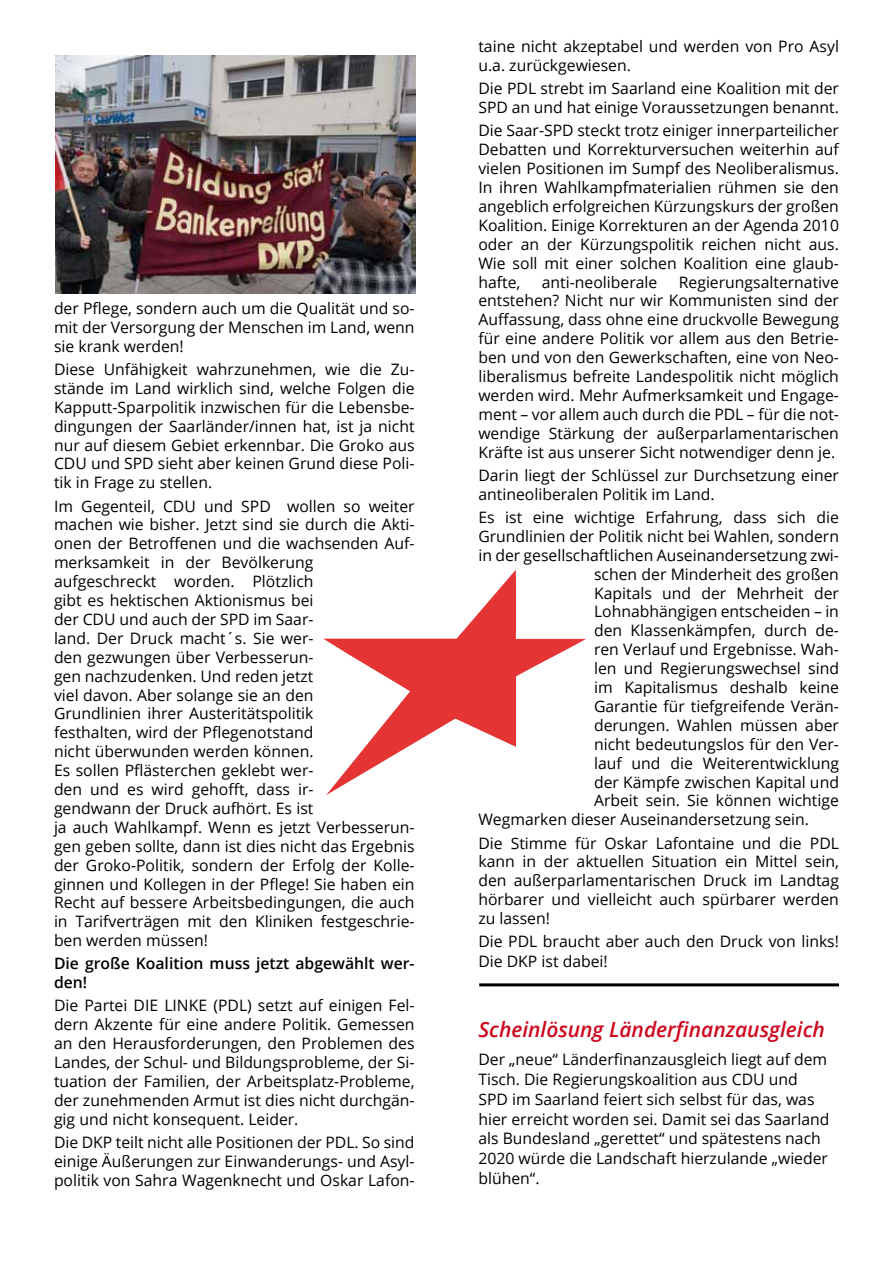
<style>
.page{position:relative;width:893px;height:1263px;background:#fff}
.page>*{position:absolute;margin:0;border:0;box-sizing:border-box;transform-origin:0 0}
.t1{font:italic 600 21px "Open Sans";color:#cd071e}
.t2{font:15.75px/18.9px "Open Sans";color:#000;text-align:justify}
.t3{font:600 15.75px/18.9px "Open Sans";color:#000}
</style>
<div class="page">
<svg style="left:323px;top:570px;width:263px;height:225px"></svg>
<hr style="left:479px;top:983px;width:360px;height:3px;background:#000">
<img style="left:55px;top:55px;width:360px;height:238px">
<p class="t2" style="left:54px;top:298px;width:362px">der Pflege, sondern auch um die Qualität und so&shy;mit der Versorgung der Menschen im Land, wenn sie krank werden!</p>
<p class="t2" style="left:54px;top:359px;width:362px">Diese Unfähigkeit wahrzunehmen, wie die Zu&shy;stände im Land wirklich sind, welche Folgen die Kapputt-Sparpolitik inzwischen für die Lebensbe&shy;dingungen der Saarländer/innen hat, ist ja nicht nur auf diesem Gebiet erkennbar. Die Groko aus CDU und SPD sieht aber keinen Grund diese Poli&shy;tik in Frage zu stellen.</p>
<p class="t2" style="left:54px;top:496px;width:362px;text-align:left">Im Gegenteil, CDU und SPD wollen so weiter machen wie bisher. Jetzt sind sie durch die Akti&shy;onen der Betroffenen und die wachsenden Auf&shy;merksamkeit in der Bevölkerung aufgeschreckt worden. Plötzlich<br>gibt es hektischen Aktionismus bei<br>der CDU und auch der SPD im Saar-<br>land. Der Druck macht´s. Sie wer-<br>den gezwungen über Verbesserun-<br>gen nachzudenken. Und reden jetzt<br>viel davon. Aber solange sie an den<br>Grundlinien ihrer Austeritätspolitik<br>festhalten, wird der Pflegenotstand<br>nicht überwunden werden können.<br>Es sollen Pflästerchen geklebt wer-<br>den und es wird gehofft, dass ir-<br>gendwann der Druck aufhört. Es ist<br>ja auch Wahlkampf. Wenn es jetzt Verbesserun&shy;gen geben sollte, dann ist dies nicht das Ergebnis der Groko-Politik, sondern der Erfolg der Kolle&shy;ginnen und Kollegen in der Pflege! Sie haben ein Recht auf bessere Arbeitsbedingungen, die auch in Tarifverträgen mit den Kliniken festgeschrie&shy;ben werden müssen!</p>
<p class="t3" style="left:54px;top:954px;width:362px">Die große Koalition muss jetzt abgewählt wer&shy;den!</p>
<p class="t2" style="left:54px;top:996px;width:362px">Die Partei DIE LINKE (PDL) setzt auf einigen Fel&shy;dern Akzente für eine andere Politik. Gemessen an den Herausforderungen, den Problemen des Landes, der Schul- und Bildungsprobleme, der Si&shy;tuation der Familien, der Arbeitsplatz-Probleme, der zunehmenden Armut ist dies nicht durchgän&shy;gig und nicht konsequent. Leider.</p>
<p class="t2" style="left:54px;top:1132px;width:362px">Die DKP teilt nicht alle Positionen der PDL. So sind einige Äußerungen zur Einwanderungs- und Asyl&shy;politik von Sahra Wagenknecht und Oskar Lafon-</p>
<p class="t2" style="left:478px;top:37px;width:362px">taine nicht akzeptabel und werden von Pro Asyl u.a. zurückgewiesen.</p>
<p class="t2" style="left:478px;top:79px;width:362px">Die PDL strebt im Saarland eine Koalition mit der<br>SPD an und hat einige Voraussetzungen benannt.</p>
<p class="t2" style="left:478px;top:121px;width:362px">Die Saar-SPD steckt trotz einiger innerparteilicher Debatten und Korrekturversuchen weiterhin auf vielen Positionen im Sumpf des Neoliberalismus.<br>In ihren Wahlkampfmaterialien rühmen sie den angeblich erfolgreichen Kürzungskurs der großen Koalition. Einige Korrekturen an der Agenda 2010 oder an der Kürzungspolitik reichen nicht aus.<br>Wie soll mit einer solchen Koalition eine glaub&shy;hafte,</p>
<p class="t2" style="left:478px;top:272px;width:362px;text-indent:200px">Regierungsalternative entstehen? Nicht nur wir Kommunisten sind der Auffassung, dass ohne eine druckvolle Bewegung für eine andere Politik vor allem aus den Betrie&shy;ben und von den Gewerkschaften, eine von Neo&shy;liberalismus befreite Landespolitik nicht möglich werden wird. Mehr Aufmerksamkeit und Engage&shy;ment – vor allem auch durch die PDL – für die not&shy;wendige Stärkung der außerparlamentarischen Kräfte ist aus unserer Sicht notwendiger denn je.</p>
<p class="t2" style="left:478px;top:465px;width:362px">Darin liegt der Schlüssel zur Durchsetzung einer antineoliberalen Politik im Land.</p>
<p class="t2" style="left:478px;top:507px;width:362px">Es ist eine wichtige Erfahrung, dass sich die</p>
<p class="t2" style="left:478px;top:526px;width:362px">Grundlinien der Politik nicht bei Wahlen, sondern</p>
<p class="t2" style="left:478px;top:545px;width:362px">in der gesellschaftlichen Auseinandersetzung zwi-</p>
<p class="t2" style="left:594px;top:564px;width:246px">schen der Minderheit des großen</p>
<p class="t2" style="left:594px;top:583px;width:246px">Kapitals und der Mehrheit der</p>
<p class="t2" style="left:594px;top:602px;width:246px">Lohnabhängigen entscheiden – in</p>
<p class="t2" style="left:594px;top:621px;width:246px">den Klassenkämpfen, durch de-</p>
<p class="t2" style="left:594px;top:640px;width:246px">ren Verlauf und Ergebnisse. Wah-</p>
<p class="t2" style="left:594px;top:658px;width:246px">len und Regierungswechsel sind</p>
<p class="t2" style="left:594px;top:677px;width:246px">im Kapitalismus deshalb keine</p>
<p class="t2" style="left:594px;top:696px;width:246px">Garantie für tiefgreifende Verän-</p>
<p class="t2" style="left:594px;top:715px;width:246px">derungen. Wahlen müssen aber</p>
<p class="t2" style="left:594px;top:734px;width:246px">nicht bedeutungslos für den Ver-</p>
<p class="t2" style="left:594px;top:753px;width:246px">lauf und die Weiterentwicklung</p>
<p class="t2" style="left:594px;top:772px;width:246px">der Kämpfe zwischen Kapital und</p>
<p class="t2" style="left:594px;top:791px;width:246px">Arbeit sein. Sie können wichtige</p>
<p class="t2" style="left:478px;top:810px;width:332px">Wegmarken dieser Auseinandersetzung sein.</p>
<p class="t2" style="left:478px;top:833px;width:362px">Die Stimme für Oskar Lafontaine und die PDL kann in der aktuellen Situation ein Mittel sein, den außerparlamentarischen Druck im Landtag hörbarer und vielleicht auch spürbarer werden zu lassen!</p>
<p class="t2" style="left:478px;top:931px;width:362px;line-height:19.8px">Die PDL braucht aber auch den Druck von links!<br>Die DKP ist dabei!</p>
<p class="t2" style="left:542px;top:272px;width:117px">anti-neoliberale</p>
<h1 class="t1" style="left:478px;top:1015px;width:348px">Scheinlösung Länderfinanzausgleich</h1>
<p class="t2" style="left:478px;top:1049px;width:353px;line-height:19.8px;text-align:left">Der „neue“ Länderfinanzausgleich liegt auf dem Tisch. Die Regierungskoalition aus CDU und SPD im Saarland feiert sich selbst für das, was hier erreicht worden sei. Damit sei das Saarland als Bundesland „gerettet“ und spätestens nach 2020 würde die Landschaft hierzulande „wieder blühen“.</p>
</div>
